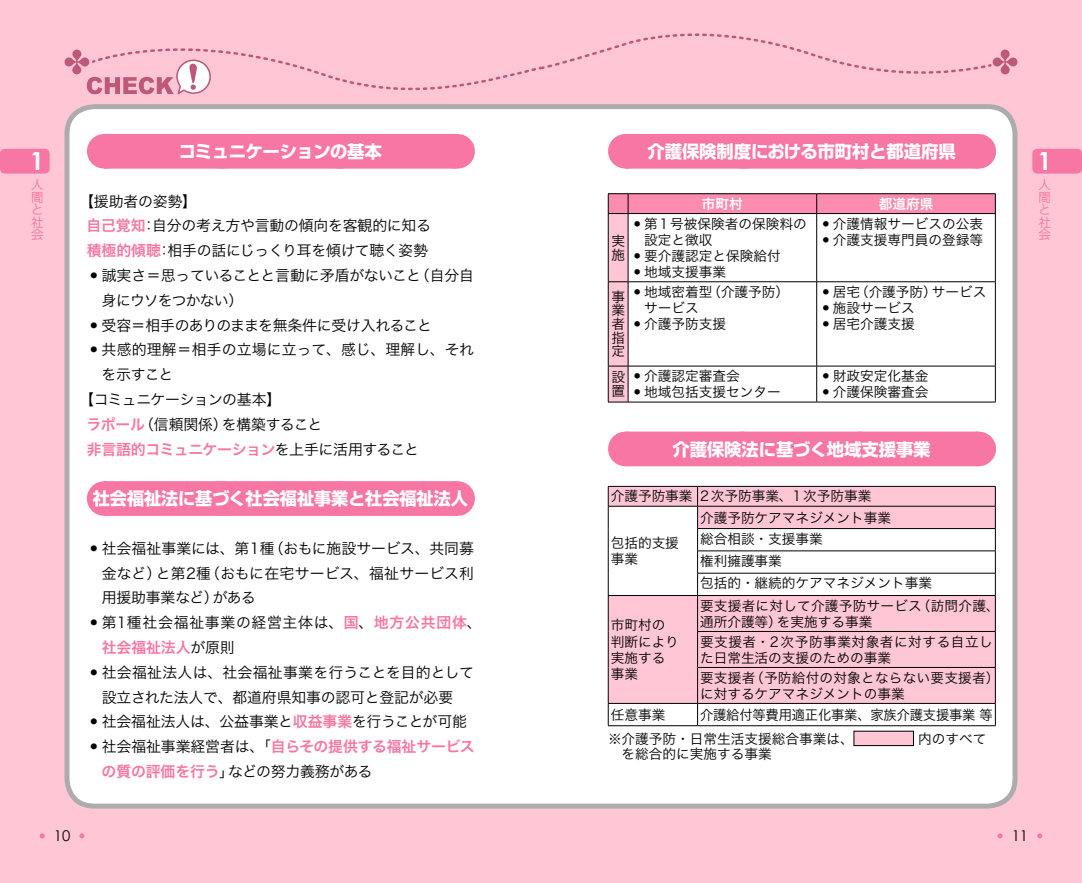
<style>
.page{position:relative;width:1082px;height:883px;background:#fff}
.page>*{position:absolute;margin:0;border:0;box-sizing:border-box;transform-origin:0 0}
.t1{font:700 24.85px "Century Gothic";color:#fff}
.t2{font:700 17.32px "Shin Go Pro";letter-spacing:-.005em;color:#fff}
.t3{font:700 17.32px "Shin Go Pro";letter-spacing:-.025em;color:#fff}
.t4{font:14.88px/24.8px "Hira Kaku Pro W3";letter-spacing:-.01em;color:#000;text-align:center}
.t5{font:14.88px/24.8px "Hira Kaku Pro N W3";letter-spacing:-.015em;color:#000}
.t6{font:14.88px "Hira Kaku Pro W6";letter-spacing:-.01em;color:#f876a3}
.t7{font:14.88px "Hira Kaku Pro W3";letter-spacing:.015em;color:#000}
.t8{font:14.88px "Hira Kaku Pro W3";letter-spacing:.045em;color:#000}
.t9{font:14.88px "Hira Kaku Pro W3";letter-spacing:-.065em;color:#000}
.t10{font:14.88px "Century Gothic";color:#000}
.t11{font:13.65px/16.1px "Hira Kaku Pro W3";color:#000}
.t12{font:13.65px/16.1px "Hira Kaku Pro W3";letter-spacing:.04em;color:#000}
.t13{font:13.65px "Hira Kaku Pro W6";color:#fff}
.t14{font:12.42px/12.4px "Jun 201 Pro";color:#f876a3;text-align:justify}
.s1{font-family:"Hira Kaku Pro W6";color:#f876a3}
.s2{font-family:"Hira Kaku Pro N W3"}
.s3{font-family:"Hira Kaku Pro N W3";color:#000}
.s4{font-family:"Hira Kaku Pro W3";color:#000}
</style>
<div class="page">
<div style="left:0;top:0;width:541px;height:883px;background:#ffc6d6"></div>
<div style="left:541px;top:0;width:540px;height:883px;background:#ffc6d6"></div>
<svg style="left:40px;top:833px;width:5px;height:5px"></svg>
<svg style="left:79px;top:833px;width:5px;height:5px"></svg>
<div style="left:0;top:149px;width:50px;height:25px;background:#f876a3;border-radius:5px"></div>
<div style="left:1032px;top:149px;width:49px;height:25px;background:#f876a3;border-radius:5px"></div>
<svg style="left:997px;top:833px;width:5px;height:5px"></svg>
<svg style="left:1037px;top:833px;width:5px;height:5px"></svg>
<div style="left:67px;top:107px;width:947px;height:699px;background:#fff;border-radius:27px"></div>
<div style="left:64px;top:104px;width:953px;height:705px;border:5px solid #acacac;border-radius:27px"></div>
<svg style="left:64px;top:33px;width:953px;height:62px"></svg>
<div style="left:104px;top:134px;width:352px;height:35px;background:#f876a3"></div>
<svg style="left:222px;top:168px;width:176px;height:1px"></svg>
<hr style="left:456px;top:134px;width:1px;height:35px;background:#f876a3">
<div style="left:104px;top:481px;width:352px;height:35px;background:#f876a3"></div>
<svg style="left:224px;top:481px;width:174px;height:35px"></svg>
<hr style="left:456px;top:481px;width:1px;height:35px;background:#f876a3">
<div style="left:625px;top:134px;width:352px;height:35px;background:#f876a3"></div>
<svg style="left:742px;top:168px;width:177px;height:1px"></svg>
<hr style="left:977px;top:134px;width:1px;height:35px;background:#f876a3">
<div style="left:625px;top:432px;width:352px;height:34px;background:#f876a3"></div>
<hr style="left:977px;top:432px;width:1px;height:34px;background:#f876a3">
<svg style="left:608px;top:193px;width:388px;height:210px"></svg>
<hr style="left:628px;top:213px;width:188px;height:1px;background:#000">
<hr style="left:627px;top:214px;width:1px;height:68px;background:#000">
<hr style="left:816px;top:214px;width:1px;height:68px;background:#000">
<hr style="left:628px;top:281px;width:188px;height:1px;background:#000">
<div style="left:609px;top:487px;width:386px;height:19px;background:#ffc6d6"></div>
<svg style="left:609px;top:507px;width:386px;height:218px;fill:#ffc6d6"></svg>
<hr style="left:697px;top:573px;width:298px;height:1px;background:#000">
<hr style="left:697px;top:631px;width:298px;height:1px;background:#000">
<hr style="left:697px;top:506px;width:298px;height:1px;background:#000">
<hr style="left:697px;top:667px;width:298px;height:1px;background:#000">
<svg style="left:995px;top:704px;width:1px;height:21px"></svg>
<hr style="left:697px;top:725px;width:298px;height:1px;background:#000">
<hr style="left:697px;top:551px;width:298px;height:1px;background:#000">
<hr style="left:608px;top:486px;width:89px;height:1px;background:#000">
<hr style="left:608px;top:596px;width:1px;height:35px;background:#000">
<hr style="left:608px;top:631px;width:1px;height:36px;background:#000">
<hr style="left:608px;top:667px;width:1px;height:36px;background:#000">
<hr style="left:608px;top:506px;width:89px;height:1px;background:#000">
<svg style="left:608px;top:487px;width:1px;height:108px"></svg>
<hr style="left:608px;top:595px;width:89px;height:1px;background:#000">
<hr style="left:697px;top:486px;width:298px;height:1px;background:#000">
<svg style="left:697px;top:487px;width:1px;height:108px"></svg>
<svg style="left:995px;top:487px;width:1px;height:108px"></svg>
<hr style="left:697px;top:528px;width:298px;height:1px;background:#000">
<hr style="left:697px;top:595px;width:298px;height:1px;background:#000">
<hr style="left:697px;top:596px;width:1px;height:35px;background:#000">
<hr style="left:995px;top:596px;width:1px;height:35px;background:#000">
<hr style="left:697px;top:632px;width:1px;height:35px;background:#000">
<hr style="left:995px;top:632px;width:1px;height:35px;background:#000">
<hr style="left:697px;top:668px;width:1px;height:35px;background:#000">
<hr style="left:995px;top:668px;width:1px;height:35px;background:#000">
<hr style="left:697px;top:703px;width:298px;height:1px;background:#000">
<hr style="left:608px;top:703px;width:89px;height:1px;background:#000">
<svg style="left:608px;top:704px;width:1px;height:21px"></svg>
<svg style="left:697px;top:704px;width:1px;height:21px"></svg>
<hr style="left:608px;top:725px;width:89px;height:1px;background:#000">
<div style="left:853px;top:731px;width:60px;height:15px;background:#ffc6d6"></div>
<div style="left:853px;top:731px;width:60px;height:15px;border:1px solid #000"></div>
<p class="t2" style="left:647px;top:138px;width:310px">介護保険制度における市町村と都道府県</p>
<p class="t13" style="left:702px;top:191px;width:42px">市町村</p>
<p class="t13" style="left:878px;top:191px;width:56px">都道府県</p>
<p class="t3" style="left:179px;top:138px;width:205px">コミュニケーションの基本</p>
<p class="t5" style="left:87px;top:187px;width:346px;text-indent:-8px">【援助者の姿勢】<br><span class="s1">自己覚知</span>：自分の考え方や言動の傾向を客観的に知る<span class="s1">積極的傾聴</span>：相手の話にじっくり耳を傾けて聴く姿勢</p>
<p class="t4" style="left:86px;top:262px;width:389px"><span class="s2">⿠</span>誠実さ＝思っていることと言動に矛盾がないこと（自分自</p>
<p class="t9" style="left:102px;top:287px;width:143px">身にウソをつかない）</p>
<p class="t4" style="left:86px;top:312px;width:347px"><span class="s2">⿠</span>受容＝相手のありのままを無条件に受け入れること</p>
<p class="t4" style="left:86px;top:336px;width:389px"><span class="s2">⿠</span>共感的理解＝相手の立場に立って、感じ、理解し、それ</p>
<p class="t4" style="left:102px;top:361px;width:73px">を示すこと</p>
<p class="t5" style="left:87px;top:386px;width:237px;text-indent:-8px">【コミュニケーションの基本】<br><span class="s1">ラポール</span>（信頼関係）を構築すること</p>
<p class="t6" style="left:87px;top:436px;width:334px">非言語的コミュニケーション<span class="s3">を上手に活用すること</span></p>
<p class="t2" style="left:93px;top:485px;width:377px">社会福祉法に基づく社会福祉事業と社会福祉法人</p>
<p class="t4" style="left:86px;top:535px;width:389px"><span class="s2">⿠</span>社会福祉事業には、第1種（おもに施設サービス、共同募</p>
<p class="t7" style="left:102px;top:560px;width:374px">金など）と第2種（おもに在宅サービス、福祉サービス利</p>
<p class="t4" style="left:102px;top:584px;width:155px">用援助事業など）がある</p>
<p class="t8" style="left:86px;top:609px;width:397px"><span class="s2">⿠</span>第1種社会福祉事業の経営主体は、<span class="s1">国</span>、<span class="s1">地方公共団体</span>、</p>
<p class="t6" style="left:102px;top:634px;width:135px">社会福祉法人<span class="s4">が原則</span></p>
<p class="t4" style="left:86px;top:659px;width:389px"><span class="s2">⿠</span>社会福祉法人は、社会福祉事業を行うことを目的として設立された法人で、都道府県知事の認可と登記が必要<br><span class="s2">⿠</span>社会福祉法人は、公益事業と<span class="s1">収益事業</span>を行うことが可能</p>
<p class="t6" style="left:86px;top:733px;width:390px"><span class="s3">⿠</span><span class="s4">社会福祉事業経営者は、「</span>自らその提供する福祉サービス</p>
<p class="t4" style="left:102px;top:758px;width:272px"><span class="s1">の質の評価を行う</span>」などの努力義務がある</p>
<h1 class="t1" style="left:30px;top:145px;width:15px">1</h1>
<h1 class="t1" style="left:1037px;top:145px;width:15px">1</h1>
<p class="t14" style="left:1038px;top:177px;width:14px">人間と社会</p>
<p class="t14" style="left:31px;top:177px;width:14px">人間と社会</p>
<p class="t11" style="left:819px;top:215px;width:165px"><span class="s2">⿠</span>介護情報サービスの公表<span class="s2">⿠</span>介護支援専門員の登録等</p>
<p class="t11" style="left:630px;top:215px;width:182px"><span class="s2">⿠</span>第1号被保険者の保険料の─</p>
<p class="t11" style="left:644px;top:231px;width:70px">設定と徴収</p>
<p class="t11" style="left:630px;top:247px;width:152px"><span class="s2">⿠</span>要介護認定と保険給付</p>
<p class="t11" style="left:630px;top:263px;width:97px"><span class="s2">⿠</span>地域支援事業</p>
<p class="t11" style="left:611px;top:233px;width:14px;line-height:13.7px">実施</p>
<p class="t11" style="left:819px;top:283px;width:169px"><span class="s2">⿠</span>居宅（介護予防）サービス<span class="s2">⿠</span>施設サービス<br><span class="s2">⿠</span>居宅介護支援</p>
<p class="t11" style="left:611px;top:289px;width:15px;line-height:13.7px;text-align:justify">事業者指定</p>
<p class="t11" style="left:630px;top:283px;width:160px"><span class="s2">⿠</span>地域密着型（介護予防）─</p>
<p class="t11" style="left:644px;top:299px;width:56px">サービス</p>
<p class="t11" style="left:630px;top:315px;width:97px"><span class="s2">⿠</span>介護予防支援</p>
<p class="t11" style="left:819px;top:367px;width:111px"><span class="s2">⿠</span>財政安定化基金<span class="s2">⿠</span>介護保険審査会</p>
<p class="t11" style="left:611px;top:368px;width:130px;line-height:14.9px">設 <span class="s2">⿠</span>介護認定審査会置</p>
<p class="t11" style="left:630px;top:383px;width:152px"><span class="s2">⿠</span>地域包括支援センター</p>
<p class="t2" style="left:672px;top:435px;width:260px">介護保険法に基づく地域支援事業</p>
<p class="t11" style="left:610px;top:487px;width:262px">介護予防事業 2次予防事業、1次予防事業</p>
<p class="t11" style="left:610px;top:534px;width:70px">包括的支援事業</p>
<p class="t11" style="left:700px;top:506px;width:233px;line-height:21.9px">介護予防ケアマネジメント事業<br>総合相談・支援事業<br>権利擁護事業<br>包括的・継続的ケアマネジメント事業</p>
<p class="t11" style="left:700px;top:596px;width:301px">要支援者に対して介護予防サービス（訪問介護、通所介護等）を実施する事業</p>
<p class="t12" style="left:700px;top:632px;width:294px">要支援者・2次予防事業対象者に対する自立した日常生活の支援のための事業</p>
<p class="t11" style="left:700px;top:668px;width:301px">要支援者（予防給付の対象とならない要支援者）に対するケアマネジメントの事業</p>
<p class="t11" style="left:610px;top:616px;width:70px">市町村の判断により実施する事業</p>
<p class="t11" style="left:610px;top:706px;width:56px">任意事業</p>
<p class="t11" style="left:608px;top:702px;width:386px;line-height:23.8px;text-indent:92px">介護給付等費用適正化事業、家族介護支援事業─等※介護予防・日常生活支援総合事業は、</p>
<p class="t11" style="left:913px;top:729px;width:74px">─内のすべて</p>
<p class="t11" style="left:621px;top:745px;width:152px">を総合的に実施する事業</p>
<p class="t10" style="left:54px;top:827px;width:18px">10</p>
<p class="t10" style="left:1011px;top:827px;width:18px">11</p>
</div>
